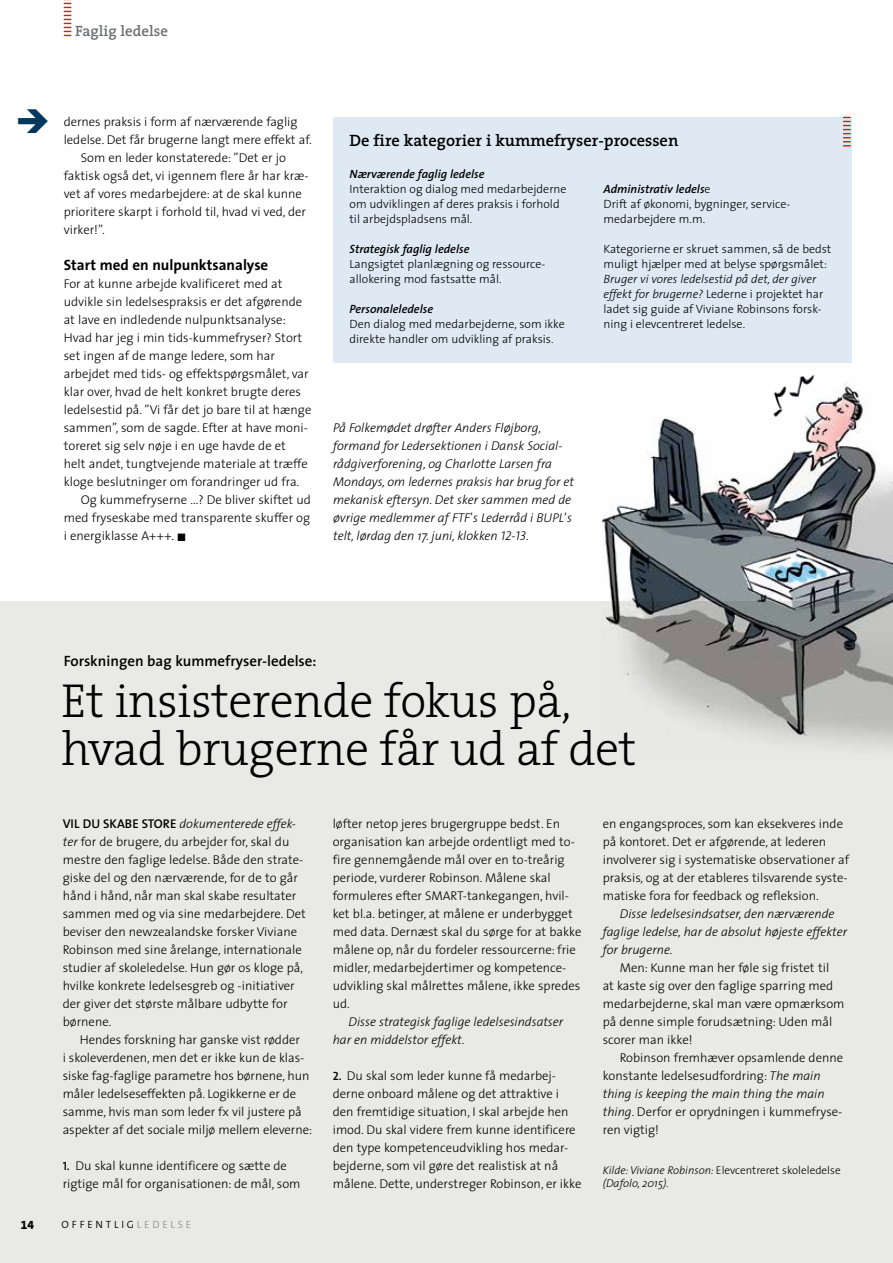
<style>
.page{position:relative;width:893px;height:1263px;background:#fff}
.page>*{position:absolute;margin:0;border:0;box-sizing:border-box;transform-origin:0 0}
.t1{font:300 48px/48px "The Serif";letter-spacing:-.01em;color:#000}
.t2{font:600 16.5px "The Serif";color:#000}
.t3{font:600 15px "The Sans";color:#000}
.t4{font:700 15px "The Sans";color:#000}
.t5{font:600 15px "The Serif";color:#6d6e71}
.t6{font:300 12.75px/18px "The Sans";color:#000}
.t7{font:italic 300 12.75px/18px "The Sans";color:#000}
.t8{font:300 12px/15px "The Sans";color:#000}
.t9{font:italic 600 12px "The Sans";color:#000}
.t10{font:12px "The Sans Extra Bold Expert";color:#000}
.t11{font:italic 300 11.25px/13.5px "The Sans";color:#000}
.t12{font:300 10.5px "The Sans";letter-spacing:.27em;color:#000}
.s1{font-weight:600;font-style:italic}
.s2{font-style:italic}
.s3{font-style:normal}
.s4{font-family:"The Sans Light Caps";font-weight:400}
.s5{font-weight:600}
.s6{font-family:"The Sans Semi Bold Caps";font-weight:400;font-size:12px}
.s7{color:#939598}
</style>
<div class="page">
<div style="left:0;top:601px;width:893px;height:662px;background:#e6e6e3"></div>
<img style="left:602px;top:383px;width:291px;height:363px">
<svg style="left:64px;top:0;width:7px;height:36px"></svg>
<div style="left:333px;top:117px;width:518px;height:245px;background:#dee9f3"></div>
<svg style="left:843px;top:117px;width:8px;height:29px"></svg>
<svg style="left:747px;top:383px;width:64px;height:39px"></svg>
<img style="left:766px;top:375px;width:48px;height:43px">
<hr style="left:889px;top:626px;width:4px;height:134px;background:#000;opacity:.6">
<p class="t5" style="left:75px;top:19px;width:95px">Faglig ledelse</p>
<p class="t6" style="left:64px;top:112px;width:235px">dernes praksis i form af nærværende faglig</p>
<p class="t6" style="left:64px;top:130px;width:249px">ledelse. Det får brugerne langt mere effekt af.</p>
<p class="t6" style="left:81px;top:148px;width:207px">Som en leder konstaterede: ”Det er jo</p>
<p class="t6" style="left:64px;top:166px;width:246px">faktisk også det, vi igennem flere år har kræ-</p>
<p class="t6" style="left:64px;top:184px;width:240px">vet af vores medarbejdere: at de skal kunne</p>
<p class="t6" style="left:64px;top:202px;width:244px">prioritere skarpt i forhold til, hvad vi ved, der</p>
<p class="t6" style="left:64px;top:220px;width:42px">virker!”.</p>
<p class="t4" style="left:64px;top:252px;width:206px">Start med en nulpunktsanalyse</p>
<p class="t6" style="left:64px;top:274px;width:220px">For at kunne arbejde kvalificeret med at</p>
<p class="t6" style="left:64px;top:292px;width:240px">udvikle sin ledelsespraksis er det afgørende</p>
<p class="t6" style="left:64px;top:310px;width:223px">at lave en indledende nulpunktsanalyse:</p>
<p class="t6" style="left:64px;top:328px;width:240px">Hvad har jeg i min tids-kummefryser? Stort</p>
<p class="t6" style="left:64px;top:346px;width:213px">set ingen af de mange ledere, som har</p>
<p class="t6" style="left:64px;top:364px;width:246px">arbejdet med tids- og effektspørgsmålet, var</p>
<p class="t6" style="left:64px;top:382px;width:239px">klar over, hvad de helt konkret brugte deres</p>
<p class="t6" style="left:64px;top:400px;width:249px">ledelsestid på. ”Vi får det jo bare til at hænge</p>
<p class="t6" style="left:64px;top:418px;width:246px">sammen”, som de sagde. Efter at have moni-</p>
<p class="t6" style="left:64px;top:436px;width:224px">toreret sig selv nøje i en uge havde de et</p>
<p class="t6" style="left:64px;top:454px;width:246px">helt andet, tungtvejende materiale at træffe</p>
<p class="t6" style="left:64px;top:472px;width:237px">kloge beslutninger om forandringer ud fra.</p>
<p class="t6" style="left:81px;top:490px;width:232px">Og kummefryserne ...? De bliver skiftet ud</p>
<p class="t6" style="left:64px;top:508px;width:248px">med fryseskabe med transparente skuffer og</p>
<p class="t6" style="left:64px;top:526px;width:124px">i energiklasse A+++. ■</p>
<p class="t2" style="left:350px;top:127px;width:330px">De fire kategorier i kummefryser-processen</p>
<p class="t9" style="left:350px;top:164px;width:137px">Nærværende faglig ledelse</p>
<p class="t8" style="left:350px;top:181px;width:219px">Interaktion og dialog med medarbejderne om udviklingen af deres praksis i forhold til arbejdspladsens mål.</p>
<p class="t9" style="left:350px;top:239px;width:121px">Strategisk faglig ledelse</p>
<p class="t8" style="left:350px;top:256px;width:197px">Langsigtet planlægning og ressource&shy;allokering mod fastsatte mål.</p>
<p class="t9" style="left:350px;top:299px;width:85px">Personaleledelse</p>
<p class="t8" style="left:350px;top:316px;width:217px">Den dialog med medarbejderne, som ikke direkte handler om udvikling af praksis.</p>
<p class="t8" style="left:603px;top:181px;width:188px"><span class="s1">Administrativ ledels</span>e<br>Drift af økonomi, bygninger, service&shy;medarbejdere m.m.</p>
<p class="t8" style="left:603px;top:241px;width:229px">Kategorierne er skruet sammen, så de bedst muligt hjælper med at belyse spørgsmålet:</p>
<p class="t8" style="left:603px;top:271px;width:221px"><span class="s2">Bruger vi vores ledelsestid på det, der giver effekt for brugerne?</span> Lederne i projektet har ladet sig guide af Viviane Robinsons forsk&shy;ning i elevcentreret ledelse.</p>
<p class="t7" style="left:333px;top:418px;width:243px">På Folkemødet drøfter Anders Fløjborg, formand for Ledersektionen i Dansk Social&shy;rådgiverforening, og Charlotte Larsen fra Mondays, om ledernes praksis har brug for et mekanisk eftersyn. Det sker sammen med de øvrige medlemmer af FTF<span class="s3">’</span>s Lederråd i BUPL<span class="s3">’</span>s telt, lørdag den 17. juni, klokken <span class="s4">12-13</span>.</p>
<p class="t3" style="left:64px;top:649px;width:254px">Forskningen bag kummefryser-ledelse:</p>
<h1 class="t1" style="left:62px;top:675px;width:576px">Et insisterende fokus på, hvad brugerne får ud af det</h1>
<p class="t6" style="left:63px;top:814px;width:245px"><span class="s5">VI l du skab e stor e</span> <span class="s2">dokumenterede effek&shy;ter</span> for de brugere, du arbejder for, skal du mestre den faglige ledelse. Både den strate&shy;giske del og den nærværende, for de to går hånd i hånd, når man skal skabe resultater sammen med og via sine medarbejdere. Det beviser den newzealandske forsker Viviane Robinson med sine årelange, internationale studier af skoleledelse. Hun gør os kloge på, hvilke konkrete ledelsesgreb og -initiativer der giver det største målbare udbytte for børnene.</p>
<p class="t6" style="left:63px;top:1030px;width:251px;text-indent:17px">Hendes forskning har ganske vist rødder<br>i skoleverdenen, men det er ikke kun de klas&shy;siske fag-faglige parametre hos børnene, hun måler ledelseseffekten på. Logikkerne er de samme, hvis man som leder fx vil justere på aspekter af det sociale miljø mellem eleverne:</p>
<p class="t6" style="left:63px;top:1156px;width:239px"><span class="s6">1.</span> Du skal kunne identificere og sætte de rigtige mål for organisationen: de mål, som</p>
<p class="t10" style="left:21px;top:1215px;width:15px">14</p>
<p class="t12" style="left:62px;top:1216px;width:131px">OFFENTLIG<span class="s7">LEDELSE</span></p>
<p class="t6" style="left:333px;top:814px;width:250px">løfter netop jeres brugergruppe bedst. En organisation kan arbejde ordentligt med to&shy;fire gennemgående mål over en to-treårig periode, vurderer Robinson. Målene skal formuleres efter SMART-tankegangen, hvil&shy;ket bl.a. betinger, at målene er underbygget med data. Dernæst skal du sørge for at bakke målene op, når du fordeler ressourcerne: frie midler, medarbejdertimer og kompetence&shy;udvikling skal målrettes målene, ikke spredes ud.</p>
<p class="t7" style="left:333px;top:1012px;width:232px;text-indent:16px">Disse strategisk faglige ledelsesindsatser har en middelstor effekt.</p>
<p class="t6" style="left:333px;top:1066px;width:250px"><span class="s6">2.</span> Du skal som leder kunne få medarbej&shy;derne onboard målene og det attraktive i den fremtidige situation, I skal arbejde hen imod. Du skal videre frem kunne identificere den type kompetenceudvikling hos medar&shy;bejderne, som vil gøre det realistisk at nå målene. Dette, understreger Robinson, er ikke</p>
<p class="t6" style="left:603px;top:814px;width:248px">en engangsproces, som kan eksekveres inde på kontoret. Det er afgørende, at lederen involverer sig i systematiske observationer af praksis, og at der etableres tilsvarende syste&shy;matiske fora for feedback og refleksion.</p>
<p class="t7" style="left:603px;top:904px;width:246px;text-indent:17px">Disse ledelsesindsatser, den nærværende faglige ledelse, har de absolut højeste effekter for brugerne.</p>
<p class="t6" style="left:603px;top:958px;width:243px;text-indent:17px">Men: Kunne man her føle sig fristet til<br>at kaste sig over den faglige sparring med medarbejderne, skal man være opmærksom på denne simple forudsætning: Uden mål scorer man ikke!</p>
<p class="t6" style="left:603px;top:1048px;width:242px;text-indent:17px">Robinson fremhæver opsamlende denne konstante ledelsesudfordring: <span class="s2">The main thing is keeping the main thing the main thing</span>. Derfor er oprydningen i kummefryse&shy;ren vigtig!</p>
<p class="t11" style="left:603px;top:1163px;width:239px">Kilde: Viviane Robinson: <span class="s3">Elevcentreret skoleledelse </span>(Dafolo, 2015).</p>
</div>
